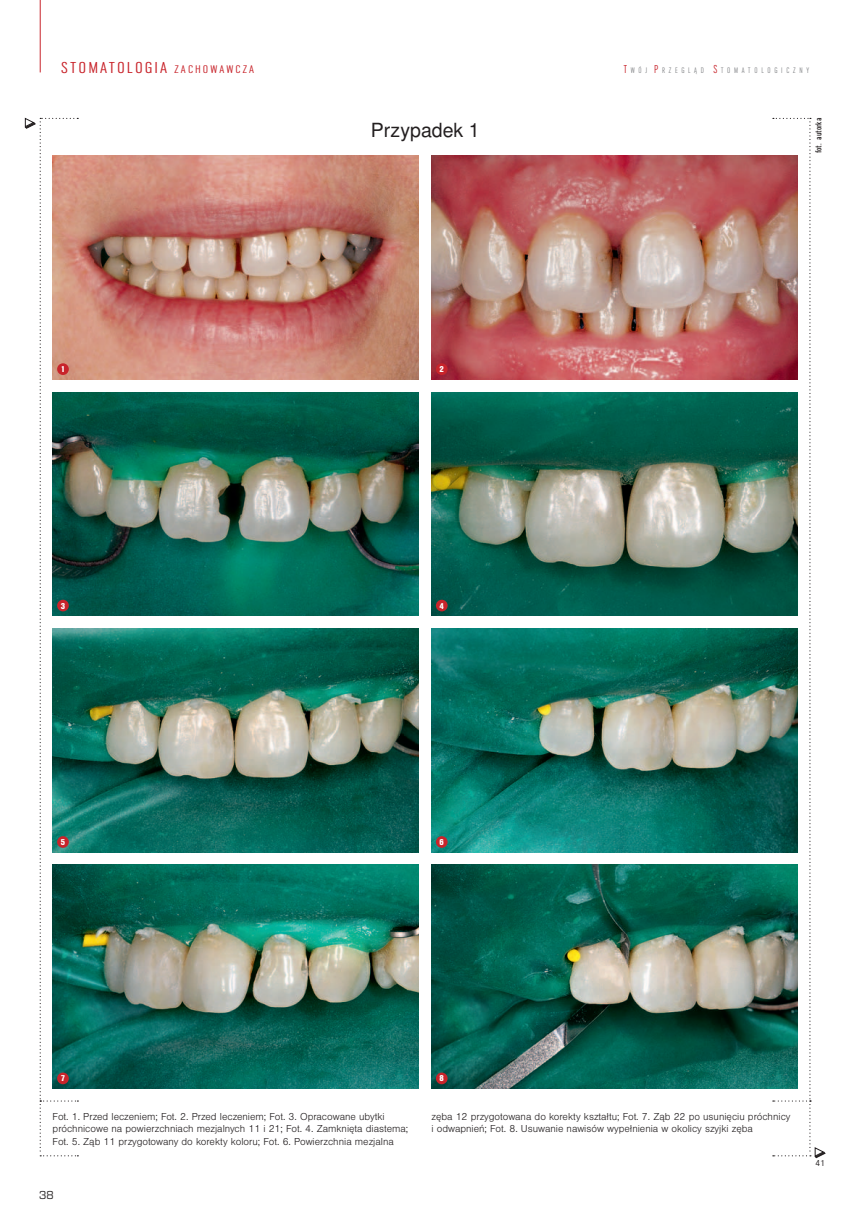
<style>
.page{position:relative;width:865px;height:1231px;background:#fff}
.page>*{position:absolute;margin:0;border:0;box-sizing:border-box;transform-origin:0 0}
.t1{font:19.5px "Nimbus San LCE";color:#231f20}
.t2{font:16.5px "URW Grotesk TCE Lig Con";letter-spacing:.1em;color:#c8242b;scale:1.25 1}
.t3{font:12px "Eurostile TCE";color:#231f20}
.t4{font:300 10.5px/12.6px "Nimbus San TCE";color:#231f20}
.t5{font:9px "Snv DCE Reg Con";color:#231f20}
.t6{font:9px "Nimbus San TCE Bla Con";color:#fff}
.t7{font:300 9px "URW Grotesk TCE";color:#231f20;scale:.95 1}
.t8{font:8.4px "URW Grotesk TCE Lig Con";letter-spacing:.445em;color:#808285}
.s1{font-size:11.55px}
.s2{font-size:12px;color:#c8242b}
</style>
<div class="page">
<hr style="left:40px;top:0;width:1px;height:72px;background:#c8242b">
<img style="left:78px;top:865px;width:340px;height:223px">
<img style="left:431px;top:865px;width:341px;height:223px">
<img style="left:78px;top:628px;width:340px;height:224px">
<img style="left:431px;top:628px;width:341px;height:224px">
<img style="left:78px;top:392px;width:340px;height:223px">
<img style="left:431px;top:392px;width:341px;height:223px">
<img style="left:78px;top:156px;width:340px;height:223px">
<img style="left:431px;top:156px;width:341px;height:223px">
<svg style="left:24px;top:117px;width:54px;height:1039px"></svg>
<svg style="left:772px;top:118px;width:53px;height:1040px"></svg>
<div style="left:57px;top:363px;width:12px;height:12px;background:#c8242b;border-radius:50%"></div>
<div style="left:57px;top:600px;width:12px;height:11px;background:#c8242b;border-radius:50%"></div>
<div style="left:57px;top:836px;width:12px;height:12px;background:#c8242b;border-radius:50%"></div>
<div style="left:57px;top:1072px;width:12px;height:12px;background:#c8242b;border-radius:50%"></div>
<div style="left:435px;top:363px;width:12px;height:12px;background:#c8242b;border-radius:50%"></div>
<div style="left:435px;top:600px;width:12px;height:11px;background:#c8242b;border-radius:50%"></div>
<div style="left:435px;top:836px;width:12px;height:12px;background:#c8242b;border-radius:50%"></div>
<div style="left:435px;top:1072px;width:12px;height:12px;background:#c8242b;border-radius:50%"></div>
<p class="t2" style="left:61px;top:61px;width:155px">STOMATOLOGIA <span class="s1">ZACHOWAWCZA</span></p>
<p class="t8" style="left:623px;top:66px;width:187px"><span class="s2">T</span>WÓJ <span class="s2">P</span>RZEGLĄD <span class="s2">S</span>TOMATOLOGICZNY</p>
<p class="t1" style="left:371px;top:121px;width:110px">Przypadek 1</p>
<p class="t5" style="left:814px;top:153px;width:37px;rotate:-90deg">fot. autorka</p>
<p class="t6" style="left:61px;top:365px;width:6px">1</p>
<p class="t6" style="left:439px;top:365px;width:6px">2</p>
<p class="t6" style="left:61px;top:602px;width:6px">3</p>
<p class="t6" style="left:439px;top:602px;width:6px">4</p>
<p class="t6" style="left:61px;top:838px;width:6px">5</p>
<p class="t6" style="left:439px;top:838px;width:6px">6</p>
<p class="t6" style="left:61px;top:1075px;width:6px">7</p>
<p class="t6" style="left:439px;top:1075px;width:6px">8</p>
<p class="t4" style="left:53px;top:1110px;width:357px">Fot. 1. Przed leczeniem; Fot. 2. Przed leczeniem; Fot. 3. Opracowane ubytki próchnicowe na powierzchniach mezjalnych 11 i 21; Fot. 4. Zamknięta diastema;<br>Fot. 5. Ząb 11 przygotowany do korekty koloru; Fot. 6. Powierzchnia mezjalna</p>
<p class="t4" style="left:431px;top:1110px;width:360px">zęba 12 przygotowana do korekty kształtu; Fot. 7. Ząb 22 po usunięciu próchnicy i odwapnień; Fot. 8. Usuwanie nawisów wypełnienia w okolicy szyjki zęba</p>
<p class="t3" style="left:39px;top:1189px;width:16px">38</p>
<p class="t7" style="left:815px;top:1159px;width:11px">41</p>
</div>
